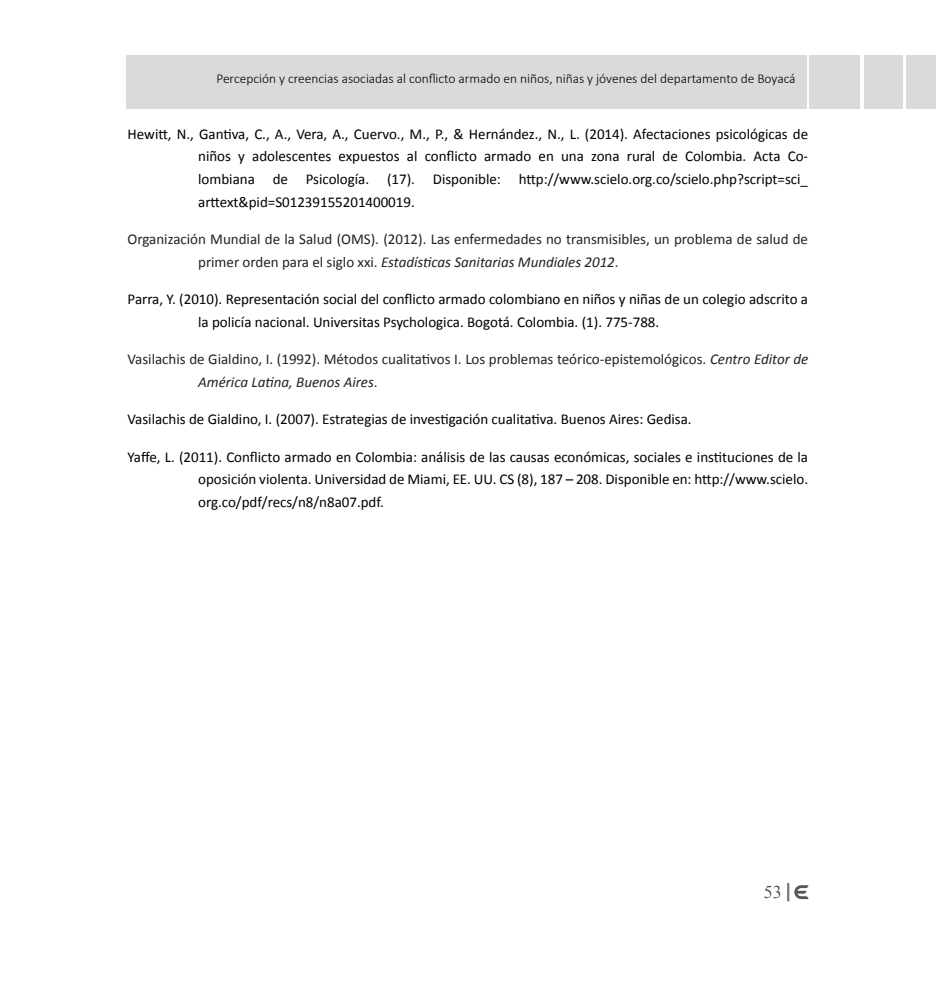
<style>
.page{position:relative;width:936px;height:981px;background:#fff}
.page>*{position:absolute;margin:0;border:0;box-sizing:border-box;transform-origin:0 0}
.t1{font:18px "Times New Roman";color:#575756}
.t2{font:15px/22.5px "Calibri";color:#000;text-align:justify}
.t3{font:15px/22.5px "Calibri";color:#222}
.t4{font:300 13.5px "Calibri";color:#000}
.s1{font-style:italic}
</style>
<div class="page">
<svg style="left:787px;top:883px;width:21px;height:17px"></svg>
<div style="left:863px;top:55px;width:39px;height:54px;background:#dadada"></div>
<div style="left:906px;top:55px;width:29px;height:54px;background:#dadada"></div>
<div style="left:809px;top:55px;width:51px;height:54px;background:#dadada"></div>
<div style="left:126px;top:55px;width:680px;height:54px;background:#dadada"></div>
<p class="t4" style="left:216px;top:70px;width:580px">Percepción y creencias asociadas al conflicto armado en niños, niñas y jóvenes del departamento de Boyacá</p>
<p class="t2" style="left:198px;top:122px;width:611px;text-indent:-70px">Hewitt, N., Gantiva, C., A., Vera, A., Cuervo., M., P., &amp; Hernández., N., L. (2014). Afectaciones psicológicas de niños y adolescentes expuestos al conflicto armado en una zona rural de Colombia. Acta Co&shy;lombiana de Psicología. (17). Disponible: http://www.scielo.org.co/scielo.php?script=sci_ arttext&amp;pid=S01239155201400019.</p>
<p class="t3" style="left:198px;top:227px;width:611px;text-indent:-70px">Organización Mundial de la Salud (OMS). (2012). Las enfermedades no transmisibles, un problema de salud de primer orden para el siglo xxi. <span class="s1">Estadísticas Sanitarias Mundiales 2012</span>.</p>
<p class="t2" style="left:198px;top:287px;width:611px;text-indent:-70px">Parra, Y. (2010). Representación social del conflicto armado colombiano en niños y niñas de un colegio adscrito a la policía nacional. Universitas Psychologica. Bogotá. Colombia. (1). 775-788.</p>
<p class="t3" style="left:198px;top:347px;width:611px;text-indent:-70px">Vasilachis de Gialdino, I. (1992). Métodos cualitativos I. Los problemas teórico-epistemológicos. <span class="s1">Centro Editor de<br>América Latina, Buenos Aires</span>.</p>
<p class="t2" style="left:128px;top:407px;width:565px">Vasilachis de Gialdino, I. (2007). Estrategias de investigación cualitativa. Buenos Aires: Gedisa.</p>
<p class="t2" style="left:198px;top:444px;width:611px;text-indent:-70px">Yaffe, L. (2011). Conflicto armado en Colombia: análisis de las causas económicas, sociales e instituciones de la oposición violenta. Universidad de Miami, EE. UU. CS (8), 187 – 208. Disponible en: http://www.scielo. org.co/pdf/recs/n8/n8a07.pdf.</p>
<p class="t1" style="left:763px;top:879px;width:19px">53</p>
</div>
